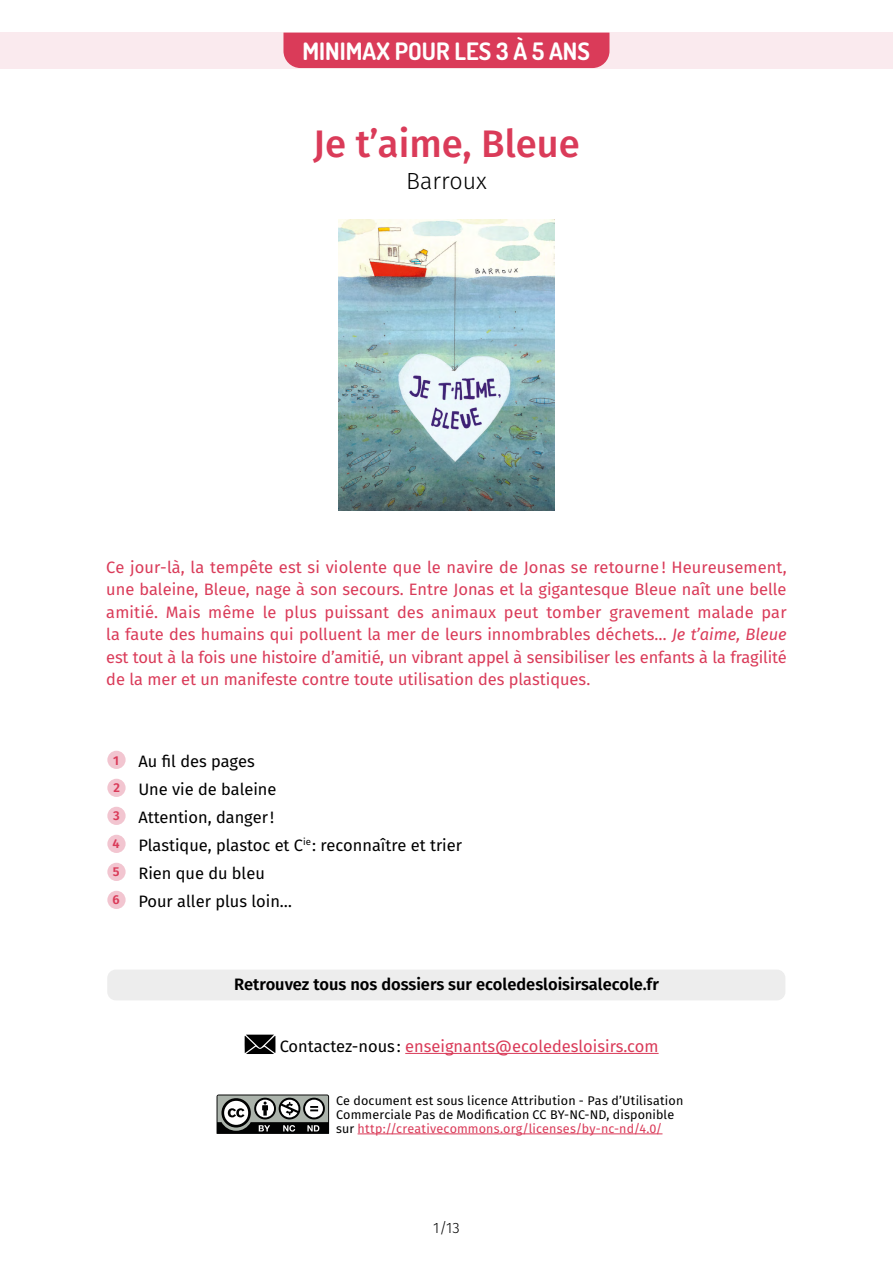
<style>
.page{position:relative;width:893px;height:1263px;background:#fff}
.page>*{position:absolute;margin:0;border:0;box-sizing:border-box;transform-origin:0 0}
.t1{font:500 38.4px "Fira Sans";color:#da3b59}
.t2{font:700 24px "Dosis";color:#fff}
.t3{font:300 23.4px "Fira Sans";color:#000}
.t4{font:16.5px/22.5px "Fira Sans";color:#da3b59;text-align:justify}
.t5{font:16.5px/28px "Fira Sans";color:#000}
.t6{font:600 16.5px "Fira Sans";color:#000}
.t7{font:300 15px "Fira Sans";color:#000}
.t8{font:12.6px/14px "Fira Sans";letter-spacing:.015em;color:#000}
.s1{font-style:italic}
.s2{font-weight:600;font-size:12.9px;color:#da3b59}
.s3{color:#000}
.s4{color:#da3b59}
</style>
<div class="page">
<div style="left:0;top:32px;width:893px;height:37px;background:#faeaee"></div>
<div style="left:283px;top:33px;width:326px;height:35px;background:#da3b59"></div>
<div style="left:107px;top:969px;width:678px;height:31px;background:#ededed;border-radius:9px"></div>
<img style="left:338px;top:220px;width:217px;height:291px">
<svg style="left:217px;top:1094px;width:112px;height:40px"></svg>
<hr style="left:358px;top:1133px;width:304px;height:1px;background:#da3b59">
<div style="left:107px;top:751px;width:19px;height:18px;background:#f2c5d0;border-radius:50%"></div>
<div style="left:107px;top:779px;width:19px;height:18px;background:#f2c5d0;border-radius:50%"></div>
<div style="left:107px;top:807px;width:19px;height:18px;background:#f2c5d0;border-radius:50%"></div>
<div style="left:107px;top:835px;width:19px;height:18px;background:#f2c5d0;border-radius:50%"></div>
<div style="left:107px;top:863px;width:19px;height:18px;background:#f2c5d0;border-radius:50%"></div>
<div style="left:107px;top:891px;width:19px;height:18px;background:#f2c5d0;border-radius:50%"></div>
<svg style="left:244px;top:1034px;width:32px;height:20px"></svg>
<hr style="left:405px;top:1053px;width:254px;height:1px;background:#da3b59">
<h2 class="t2" style="left:303px;top:35px;width:289px">MINIMAX POUR LES 3 À 5 ANS</h2>
<h1 class="t1" style="left:313px;top:112px;width:268px">Je t’aime, Bleue</h1>
<h3 class="t3" style="left:406px;top:164px;width:82px">Barroux</h3>
<p class="t4" style="left:106px;top:555px;width:682px">Ce jour-là, la tempête est si violente que le navire de Jonas se retourne ! Heureusement, une baleine, Bleue, nage à son secours. Entre Jonas et la gigantesque Bleue naît une belle amitié. Mais même le plus puissant des animaux peut tomber gravement malade par la faute des humains qui polluent la mer de leurs innombrables déchets… <span class="s1">Je t’aime, Bleue </span>est tout à la fois une histoire d’amitié, un vibrant appel à sensibiliser les enfants à la fragilité de la mer et un manifeste contre toute utilisation des plastiques.</p>
<p class="t5" style="left:113px;top:747px;width:351px"><span class="s2">1</span> Au fil des pages<br><sup>2</sup> Une vie de baleine<br><sup>3</sup> Attention, danger!<br><sup>4</sup> Plastique, plastoc et C<sup>ie</sup>: reconnaître et trier<br><sup>5</sup> Rien que du bleu<br><sup>6</sup> Pour aller plus loin…</p>
<p class="t6" style="left:234px;top:971px;width:426px">Retrouvez tous nos dossiers sur ecoledesloisirsalecole.fr</p>
<p class="t4" style="left:280px;top:1034px;width:380px"><span class="s3">Contactez-nous :</span> enseignants@ecoledesloisirs.com</p>
<p class="t8" style="left:336px;top:1093px;width:349px">Ce document est sous licence Attribution - Pas d’Utilisation<br>Commerciale Pas de Modification CC BY-NC-ND, disponible sur <span class="s4">http://creativecommons.org/licenses/by-nc-nd/4.0/</span></p>
<p class="t7" style="left:433px;top:1217px;width:28px">1/13</p>
</div>
